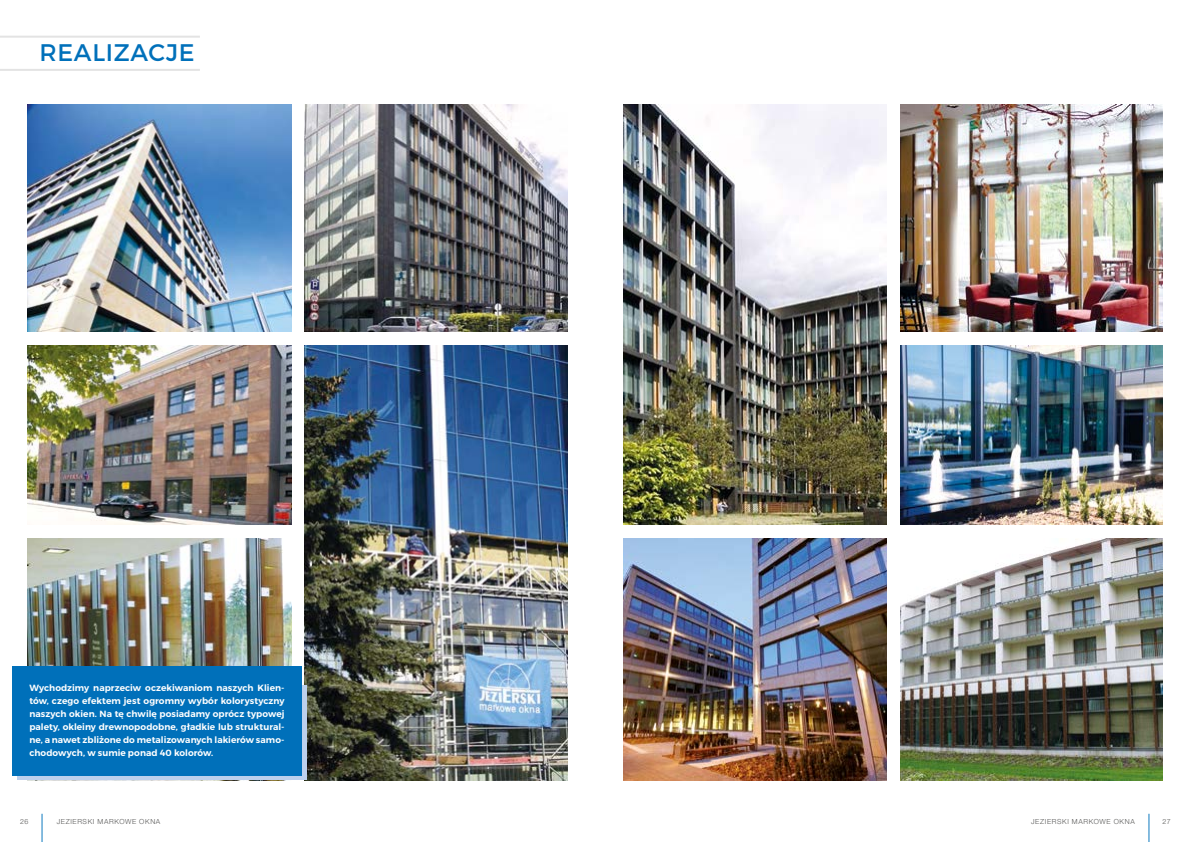
<style>
.page{position:relative;width:1191px;height:842px;background:#fff}
.page>*{position:absolute;margin:0;border:0;box-sizing:border-box;transform-origin:0 0}
.t1{font:24px "Montserrat";letter-spacing:.03em;color:#0070ba}
.t2{font:600 9px/13px "Montserrat";color:#fff;text-align:justify}
.t3{font:300 7px "Helvetica Neue LT Pro";letter-spacing:.095em;color:#575756}
</style>
<div class="page">
<img style="left:28px;top:105px;width:263px;height:227px">
<img style="left:624px;top:105px;width:262px;height:419px">
<img style="left:305px;top:105px;width:262px;height:227px">
<img style="left:900px;top:105px;width:262px;height:227px">
<img style="left:28px;top:346px;width:263px;height:178px">
<img style="left:900px;top:346px;width:262px;height:178px">
<img style="left:28px;top:539px;width:263px;height:127px">
<img style="left:623px;top:539px;width:264px;height:241px">
<img style="left:305px;top:346px;width:262px;height:434px">
<img style="left:900px;top:539px;width:262px;height:241px">
<div style="left:18px;top:685px;width:289px;height:95px;background:#bcd0ed"></div>
<div style="left:12px;top:666px;width:289px;height:110px;background:#0070ba"></div>
<hr style="left:0;top:69px;width:200px;height:2px;background:#e3e3e3">
<hr style="left:0;top:36px;width:200px;height:2px;background:#e3e3e3">
<svg style="left:42px;top:814px;width:1px;height:28px"></svg>
<svg style="left:1148px;top:814px;width:1px;height:28px"></svg>
<h1 class="t1" style="left:39px;top:38px;width:157px">REALIZACJE</h1>
<p class="t2" style="left:29px;top:681px;width:257px">Wychodzimy naprzeciw oczekiwaniom naszych Klien&shy;tów, czego efektem jest ogromny wybór kolorystyczny naszych okien. Na tę chwilę posiadamy oprócz typowej palety, okleiny drewnopodobne, gładkie lub struktural&shy;ne, a nawet zbliżone do metalizowanych lakierów samo&shy;chodowych, w sumie ponad 40 kolorów.</p>
<p class="t3" style="left:20px;top:818px;width:10px">26</p>
<p class="t3" style="left:57px;top:818px;width:105px">JEZIERSKI MARKOWE OKNA</p>
<p class="t3" style="left:1031px;top:818px;width:105px">JEZIERSKI MARKOWE OKNA</p>
<p class="t3" style="left:1162px;top:818px;width:10px">27</p>
</div>
